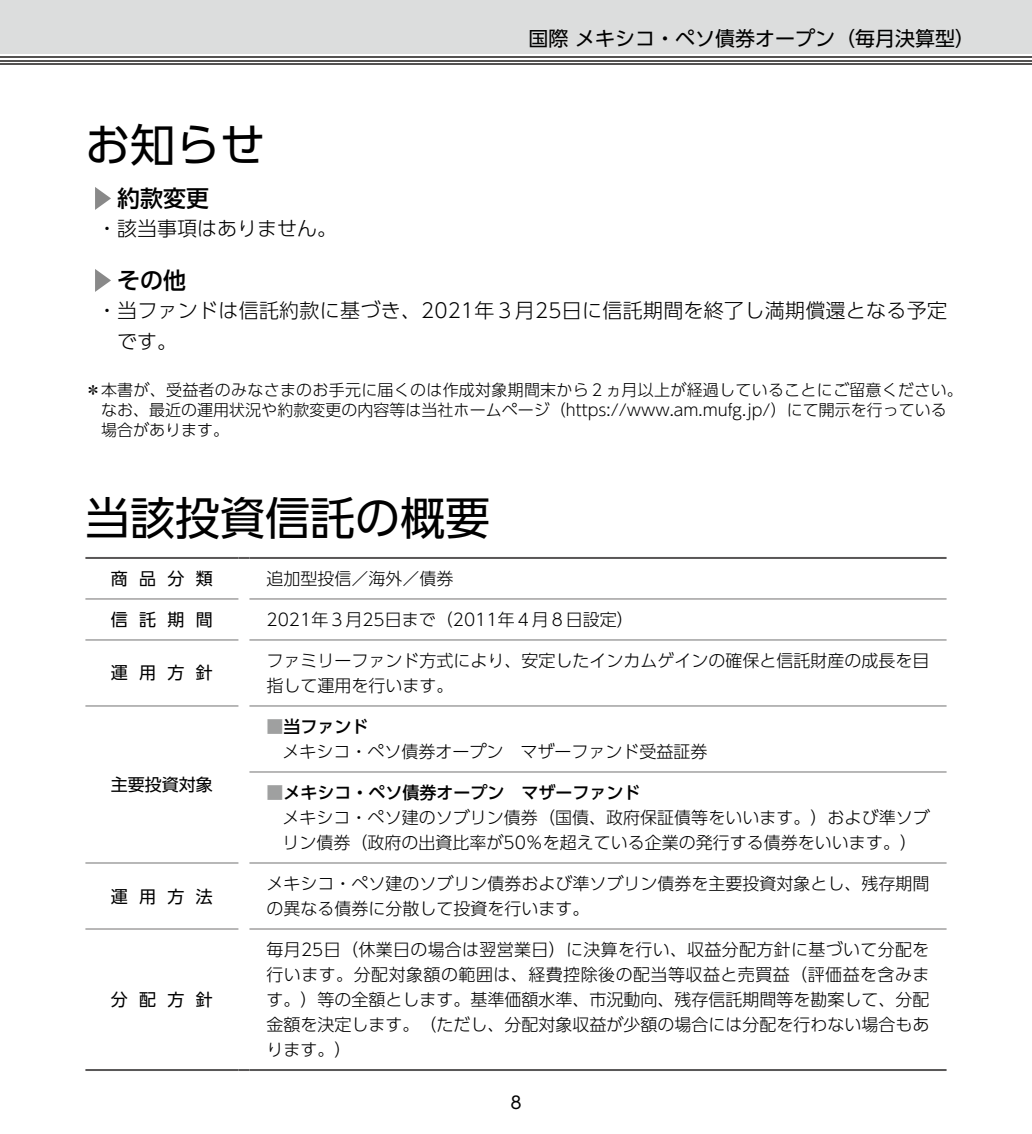
<style>
.page{position:relative;width:1032px;height:1134px;background:#fff}
.page>*{position:absolute;margin:0;border:0;box-sizing:border-box;transform-origin:0 0}
.t1{font:45px "UD Shin Go Pro";color:#000}
.t2{font:500 23px "UD Shin Go Pro";color:#000}
.t3{font:300 20px/31px "UD Shin Go Pro";letter-spacing:.015em;color:#000}
.t4{font:20px "UD Shin Go Pro";color:#000}
.t5{font:300 17px/25px "UD Shin Go Pro";color:#000}
.t6{font:17px "UD Shin Go Pro";letter-spacing:.665em;color:#000}
.t7{font:300 16px/20px "UD Shin Go Pro";color:#000}
.s1{font-weight:500;color:#9fa0a0}
.s2{font-weight:500}
</style>
<div class="page">
<div style="left:0;top:0;width:1032px;height:54px;background:#dcdddd"></div>
<hr style="left:0;top:63px;width:1032px;height:2px;background:#545251">
<hr style="left:0;top:60px;width:1032px;height:1px;background:#545251">
<hr style="left:0;top:56px;width:1032px;height:2px;background:#545251">
<svg style="left:95px;top:187px;width:16px;height:23px"></svg>
<svg style="left:95px;top:269px;width:16px;height:23px"></svg>
<hr style="left:85px;top:557px;width:153px;height:2px;background:#595757">
<svg style="left:238px;top:557px;width:11px;height:2px"></svg>
<hr style="left:249px;top:557px;width:697px;height:2px;background:#595757">
<hr style="left:249px;top:863px;width:697px;height:1px;background:#727171">
<hr style="left:249px;top:929px;width:697px;height:1px;background:#727171">
<hr style="left:85px;top:863px;width:153px;height:1px;background:#727171">
<hr style="left:85px;top:929px;width:153px;height:1px;background:#727171">
<hr style="left:249px;top:599px;width:697px;height:1px;background:#727171">
<hr style="left:249px;top:640px;width:697px;height:1px;background:#727171">
<hr style="left:249px;top:706px;width:697px;height:1px;background:#727171">
<hr style="left:249px;top:772px;width:697px;height:1px;background:#727171">
<hr style="left:85px;top:599px;width:153px;height:1px;background:#727171">
<hr style="left:85px;top:640px;width:153px;height:1px;background:#727171">
<hr style="left:85px;top:706px;width:153px;height:1px;background:#727171">
<hr style="left:85px;top:1069px;width:153px;height:2px;background:#595757">
<svg style="left:238px;top:1069px;width:11px;height:2px"></svg>
<hr style="left:249px;top:1069px;width:697px;height:2px;background:#595757">
<p class="t4" style="left:528px;top:22px;width:448px">国際 メキシコ・ペソ債券オープン（毎月決算型）</p>
<h1 class="t1" style="left:85px;top:108px;width:181px">お知らせ</h1>
<h2 class="t2" style="left:117px;top:180px;width:93px">約款変更</h2>
<p class="t3" style="left:97px;top:212px;width:241px">・該当事項はありません。</p>
<h2 class="t2" style="left:117px;top:262px;width:70px">その他</h2>
<p class="t3" style="left:117px;top:294px;width:831px;text-indent:-20px">・当ファンドは信託約款に基づき、2021年３月25日に信託期間を終了し満期償還となる予定です。</p>
<p class="t7" style="left:101px;top:379px;width:863px;text-indent:-16px">＊本書が、受益者のみなさまのお手元に届くのは作成対象期間末から２ヵ月以上が経過していることにご留意ください。なお、最近の運用状況や約款変更の内容等は当社ホームページ（https://www.am.mufg.jp/）にて開示を行っている場合があります。</p>
<h1 class="t1" style="left:85px;top:481px;width:406px">当該投資信託の概要</h1>
<p class="t6" style="left:111px;top:565px;width:104px">商品分類</p>
<p class="t5" style="left:266px;top:566px;width:188px">追加型投信／海外／債券</p>
<p class="t6" style="left:111px;top:606px;width:104px">信託期間</p>
<p class="t5" style="left:266px;top:606px;width:369px">2021年３月25日まで（2011年４月８日設定）</p>
<p class="t6" style="left:111px;top:659px;width:104px">運用方針</p>
<p class="t5" style="left:266px;top:647px;width:664px">ファミリーファンド方式により、安定したインカムゲインの確保と信託財産の成長を目指して運用を行います。</p>
<p class="t6" style="left:111px;top:771px;width:104px">主要投資対象</p>
<p class="t6" style="left:111px;top:882px;width:104px">運用方法</p>
<p class="t6" style="left:111px;top:985px;width:104px">分配方針</p>
<p class="t5" style="left:282px;top:713px;width:426px;text-indent:-16px"><span class="s1">■</span><span class="s2">当ファンド<br></span>メキシコ・ペソ債券オープン　マザーファンド受益証券</p>
<p class="t5" style="left:282px;top:779px;width:649px;text-indent:-16px"><span class="s1">■</span><span class="s2">メキシコ・ペソ債券オープン　マザーファンド<br></span>メキシコ・ペソ建のソブリン債券（国債、政府保証債等をいいます。）および準ソブリン債券（政府の出資比率が50％を超えている企業の発行する債券をいいます。）</p>
<p class="t5" style="left:266px;top:870px;width:664px">メキシコ・ペソ建のソブリン債券および準ソブリン債券を主要投資対象とし、残存期間の異なる債券に分散して投資を行います。</p>
<p class="t5" style="left:266px;top:936px;width:664px;text-align:justify">毎月25日（休業日の場合は翌営業日）に決算を行い、収益分配方針に基づいて分配を行います。分配対象額の範囲は、経費控除後の配当等収益と売買益（評価益を含みます。）等の全額とします。基準価額水準、市況動向、残存信託期間等を勘案して、分配金額を決定します。（ただし、分配対象収益が少額の場合には分配を行わない場合もあります。）</p>
<p class="t6" style="left:510px;top:1089px;width:13px">8</p>
</div>
